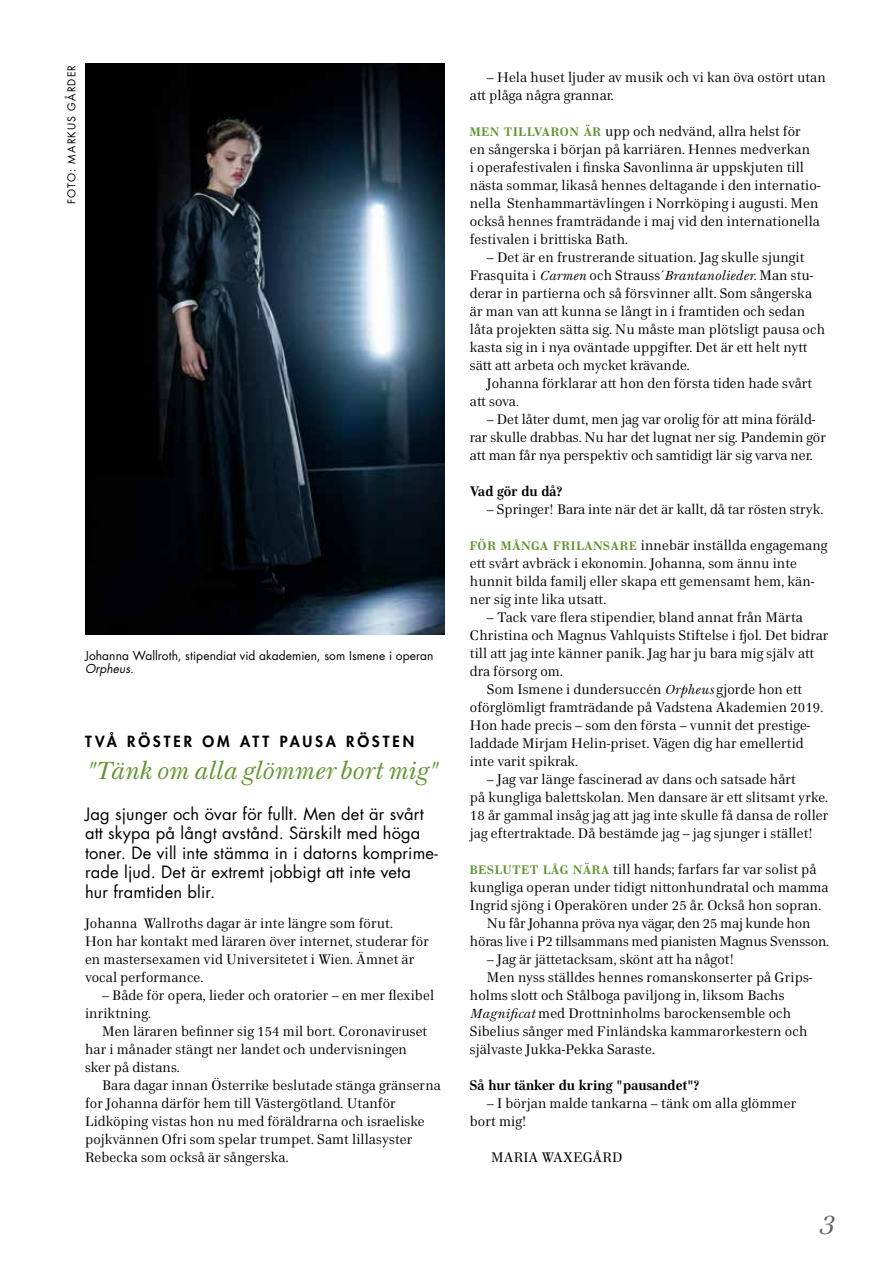
<style>
.page{position:relative;width:893px;height:1263px;background:#fff}
.page>*{position:absolute;margin:0;border:0;box-sizing:border-box;transform-origin:0 0}
.t1{font:italic 27px "Home Text";color:#636466}
.t2{font:italic 24px "Home Text";letter-spacing:-.005em;color:#60942f}
.t3{font:16.5px/19.5px "Futura Std";letter-spacing:.01em;color:#000}
.t4{font:800 15px "Futura Std";letter-spacing:.19em;color:#000}
.t5{font:13.5px/18px "Home Text";letter-spacing:.01em;color:#000}
.t6{font:13.5px "Home Text";letter-spacing:-.01em;color:#000}
.t7{font:700 13.5px "Home Text";letter-spacing:.01em;color:#000}
.t8{font:12px "Futura Std";letter-spacing:.01em;color:#000}
.t9{font:italic 12px "Futura Std";letter-spacing:.005em;color:#000}
.t10{font:10.5px "Futura Std";letter-spacing:.11em;color:#000}
.s1{font-weight:700;font-size:12px;color:#60942f}
.s2{font-style:italic;font-size:12.75px}
</style>
<div class="page">
<img style="left:85px;top:64px;width:359px;height:571px">
<p class="t10" style="left:65px;top:204px;width:141px;rotate:-90deg">FOTO: MARKUS GÅRDER</p>
<p class="t8" style="left:85px;top:648px;width:350px">Johanna Wallroth, stipendiat vid akademien, som Ismene i operan</p>
<p class="t9" style="left:85px;top:661px;width:50px">Orpheus.</p>
<p class="t4" style="left:85px;top:732px;width:331px">TVÅ RÖSTER OM ATT PAUSA RÖSTEN</p>
<h2 class="t2" style="left:85px;top:755px;width:354px">"Tänk om alla glömmer bort mig"</h2>
<p class="t3" style="left:85px;top:804px;width:354px">Jag sjunger och övar för fullt. Men det är svårt att skypa på långt avstånd. Särskilt med höga toner. De vill inte stämma in i datorns komprime&shy;rade ljud. Det är extremt jobbigt att inte veta hur framtiden blir.</p>
<p class="t5" style="left:85px;top:914px;width:346px">Johanna Wallroths dagar är inte längre som förut.<br>Hon har kontakt med läraren över internet, studerar för en mastersexamen vid Universitetet i Wien. Ämnet är vocal performance.</p>
<p class="t5" style="left:85px;top:986px;width:350px;text-indent:17px">– Både för opera, lieder och oratorier – en mer flexibel inriktning.</p>
<p class="t5" style="left:85px;top:1022px;width:344px;text-indent:17px">Men läraren befinner sig 154 mil bort. Coronaviruset har i månader stängt ner landet och undervisningen sker på distans.</p>
<p class="t5" style="left:85px;top:1076px;width:357px;text-indent:17px">Bara dagar innan Österrike beslutade stänga gränserna for Johanna därför hem till Västergötland. Utanför Lidköping vistas hon nu med föräldrarna och israeliske pojkvännen Ofri som spelar trumpet. Samt lillasyster Rebecka som också är sångerska.</p>
<p class="t5" style="left:470px;top:68px;width:357px;text-indent:17px">– Hela huset ljuder av musik och vi kan öva ostört utan att plåga några grannar.</p>
<p class="t5" style="left:470px;top:122px;width:352px"><span class="s1">MEN TILLVARON ÄR</span> upp och nedvänd, allra helst för<br>en sångerska i början på karriären. Hennes medverkan<br>i operafestivalen i finska Savonlinna är uppskjuten till nästa sommar, likaså hennes deltagande i den internatio&shy;nella Stenhammartävlingen i Norrköping i augusti. Men också hennes framträdande i maj vid den internationella festivalen i brittiska Bath.</p>
<p class="t5" style="left:470px;top:248px;width:357px;text-indent:17px">– Det är en frustrerande situation. Jag skulle sjungit Frasquita i <span class="s2">Carmen</span> och Strauss´<span class="s2">Brantanolieder.</span> Man stu&shy;derar in partierna och så försvinner allt. Som sångerska är man van att kunna se långt in i framtiden och sedan låta projekten sätta sig. Nu måste man plötsligt pausa och kasta sig in i nya oväntade uppgifter. Det är ett helt nytt sätt att arbeta och mycket krävande.</p>
<p class="t5" style="left:470px;top:374px;width:344px;text-indent:17px">Johanna förklarar att hon den första tiden hade svårt att sova.</p>
<p class="t5" style="left:470px;top:410px;width:358px;text-indent:17px">– Det låter dumt, men jag var orolig för att mina föräld&shy;rar skulle drabbas. Nu har det lugnat ner sig. Pandemin gör att man får nya perspektiv och samtidigt lär sig varva ner.</p>
<p class="t7" style="left:470px;top:482px;width:94px">Vad gör du då?</p>
<p class="t5" style="left:487px;top:500px;width:338px">– Springer! Bara inte när det är kallt, då tar rösten stryk.</p>
<p class="t5" style="left:470px;top:536px;width:359px"><span class="s1">FÖR MÅNGA FRILANSARE</span> innebär inställda engagemang ett svårt avbräck i ekonomin. Johanna, som ännu inte hunnit bilda familj eller skapa ett gemensamt hem, kän&shy;ner sig inte lika utsatt.</p>
<p class="t5" style="left:487px;top:608px;width:317px">– Tack vare flera stipendier, bland annat från Märta</p>
<p class="t5" style="left:470px;top:626px;width:360px">Christina och Magnus Vahlquists Stiftelse i fjol. Det bidrar</p>
<p class="t5" style="left:470px;top:644px;width:346px">till att jag inte känner panik. Jag har ju bara mig själv att</p>
<p class="t5" style="left:470px;top:662px;width:95px">dra försorg om.</p>
<p class="t5" style="left:487px;top:680px;width:317px">Som Ismene i dundersuccén <span class="s2">Orpheus</span> gjorde hon ett</p>
<p class="t5" style="left:470px;top:698px;width:355px">oförglömligt framträdande på Vadstena Akademien 2019.</p>
<p class="t5" style="left:470px;top:716px;width:342px">Hon hade precis – som den första – vunnit det prestige-</p>
<p class="t5" style="left:470px;top:734px;width:335px">laddade Mirjam Helin-priset. Vägen dig har emellertid</p>
<p class="t5" style="left:470px;top:752px;width:110px">inte varit spikrak.</p>
<p class="t5" style="left:470px;top:770px;width:360px;text-indent:17px">– Jag var länge fascinerad av dans och satsade hårt<br>på kungliga balettskolan. Men dansare är ett slitsamt yrke.<br>18 år gammal insåg jag att jag inte skulle få dansa de roller jag eftertraktade. Då bestämde jag – jag sjunger i stället!</p>
<p class="t5" style="left:470px;top:860px;width:348px"><span class="s1">BESLUTET LÅG NÄRA</span> till hands; farfars far var solist på</p>
<p class="t5" style="left:470px;top:878px;width:360px">kungliga operan under tidigt nittonhundratal och mamma</p>
<p class="t5" style="left:470px;top:896px;width:353px">Ingrid sjöng i Operakören under 25 år. Också hon sopran.</p>
<p class="t6" style="left:487px;top:914px;width:325px">Nu får Johanna pröva nya vägar, den 25 maj kunde hon</p>
<p class="t6" style="left:470px;top:932px;width:361px">höras live i P2 tillsammans med pianisten Magnus Svensson.</p>
<p class="t5" style="left:487px;top:950px;width:249px">– Jag är jättetacksam, skönt att ha något!</p>
<p class="t5" style="left:487px;top:968px;width:327px">Men nyss ställdes hennes romanskonserter på Grips-</p>
<p class="t5" style="left:470px;top:986px;width:316px">holms slott och Stålboga paviljong in, liksom Bachs</p>
<p class="t5" style="left:470px;top:1004px;width:323px"><span class="s2">Magnificat</span> med Drottninholms barockensemble och</p>
<p class="t5" style="left:470px;top:1022px;width:339px">Sibelius sånger med Finländska kammarorkestern och</p>
<p class="t5" style="left:470px;top:1040px;width:187px">självaste Jukka-Pekka Saraste.</p>
<p class="t7" style="left:470px;top:1076px;width:231px">Så hur tänker du kring "pausandet"?</p>
<p class="t5" style="left:470px;top:1094px;width:328px;text-indent:17px">– I början malde tankarna – tänk om alla glömmer bort mig!</p>
<p class="t5" style="left:491px;top:1148px;width:133px">MARIA WAXEGÅRD</p>
<h1 class="t1" style="left:818px;top:1207px;width:17px">3</h1>
</div>
